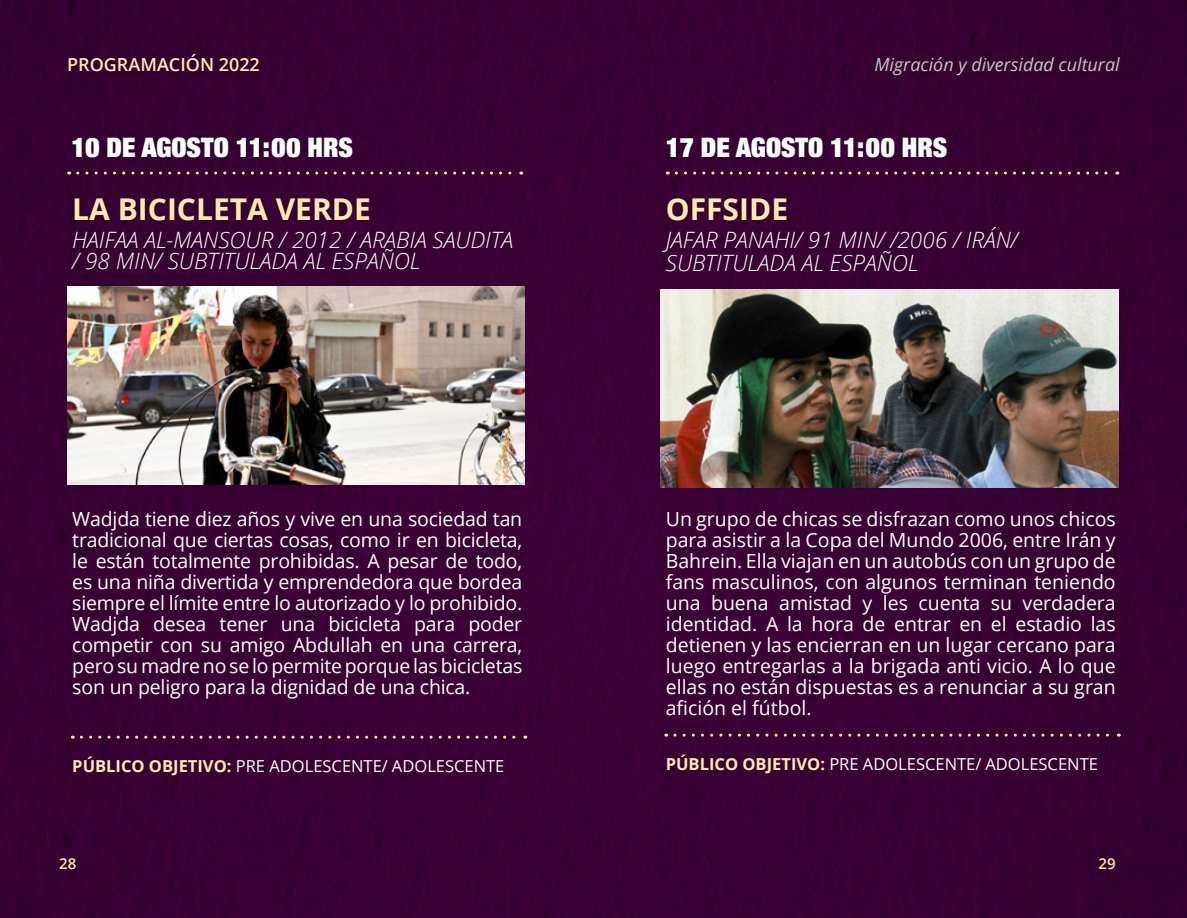
<style>
.page{position:relative;width:1187px;height:918px;background:#fff}
.page>*{position:absolute;margin:0;border:0;box-sizing:border-box;transform-origin:0 0}
.t1{font:700 30px "Open Sans";color:#ffecac}
.t2{font:900 condensed 27px "Helvetica Neue LT Std";color:#fff}
.t3{font:italic 300 22.5px/21px "Open Sans";color:#fff}
.t4{font:19.5px/21px "Open Sans";letter-spacing:-.005em;color:#fff;text-align:justify}
.t5{font:italic 18px "Open Sans";color:#c8c8c8}
.t6{font:600 18px "Open Sans";color:#ffecac}
.t7{font:16.5px "Open Sans";color:#fff}
.t8{font:600 15px "Open Sans";color:#ffecac}
.s1{font-weight:700;color:#ffecac}
</style>
<div class="page">
<div style="left:0;top:0;width:1186px;height:918px;background:#360033"></div>
<img style="left:67px;top:287px;width:458px;height:197px">
<svg style="left:81px;top:736px;width:445px;height:3px"></svg>
<img style="left:660px;top:290px;width:458px;height:198px">
<svg style="left:674px;top:734px;width:445px;height:3px"></svg>
<svg style="left:78px;top:172px;width:443px;height:3px"></svg>
<svg style="left:676px;top:172px;width:441px;height:3px"></svg>
<p class="t6" style="left:67px;top:52px;width:194px">PROGRAMACIÓN 2022</p>
<p class="t5" style="left:874px;top:52px;width:247px">Migración y diversidad cultural</p>
<h2 class="t2" style="left:71px;top:130px;width:283px">10 DE AGOSTO 11:00 HRS</h2>
<h2 class="t2" style="left:665px;top:130px;width:283px">17 DE AGOSTO 11:00 HRS</h2>
<h1 class="t1" style="left:72px;top:188px;width:300px">LA BICICLETA VERDE</h1>
<p class="t3" style="left:72px;top:229px;width:442px">HAIFAA AL-MANSOUR / 2012 / ARABIA SAUDITA / 98 MIN/ SUBTITULADA AL ESPAÑOL</p>
<p class="t4" style="left:72px;top:508px;width:451px">Wadjda tiene diez años y vive en una sociedad tan tradicional que ciertas cosas, como ir en bicicleta, le están totalmente prohibidas. A pesar de todo, es una niña divertida y emprendedora que bordea siempre el límite entre lo autorizado y lo prohibido.<br>Wadjda desea tener una bicicleta para poder competir con su amigo Abdullah en una carrera, pero su madre no se lo permite porque las bicicletas son un peligro para la dignidad de una chica.</p>
<p class="t7" style="left:72px;top:755px;width:433px"><span class="s1">PÚBLICO OBJETIVO:</span> PRE ADOLESCENTE/ ADOLESCENTE</p>
<h1 class="t1" style="left:665px;top:188px;width:124px">OFFSIDE</h1>
<p class="t3" style="left:665px;top:228px;width:353px;line-height:22.5px">JAFAR PANAHI/ 91 MIN/ /2006 / IRÁN/<br>SUBTITULADA AL ESPAÑOL</p>
<p class="t4" style="left:665px;top:508px;width:451px">Un grupo de chicas se disfrazan como unos chicos para asistir a la Copa del Mundo 2006, entre Irán y Bahrein. Ella viajan en un autobús con un grupo de fans masculinos, con algunos terminan teniendo una buena amistad y les cuenta su verdadera identidad. A la hora de entrar en el estadio las detienen y las encierran en un lugar cercano para luego entregarlas a la brigada anti vicio. A lo que ellas no están dispuestas es a renunciar a su gran afición el fútbol.</p>
<p class="t7" style="left:665px;top:753px;width:433px"><span class="s1">PÚBLICO OBJETIVO:</span> PRE ADOLESCENTE/ ADOLESCENTE</p>
<p class="t8" style="left:59px;top:854px;width:19px">28</p>
<p class="t8" style="left:1098px;top:854px;width:19px">29</p>
</div>
